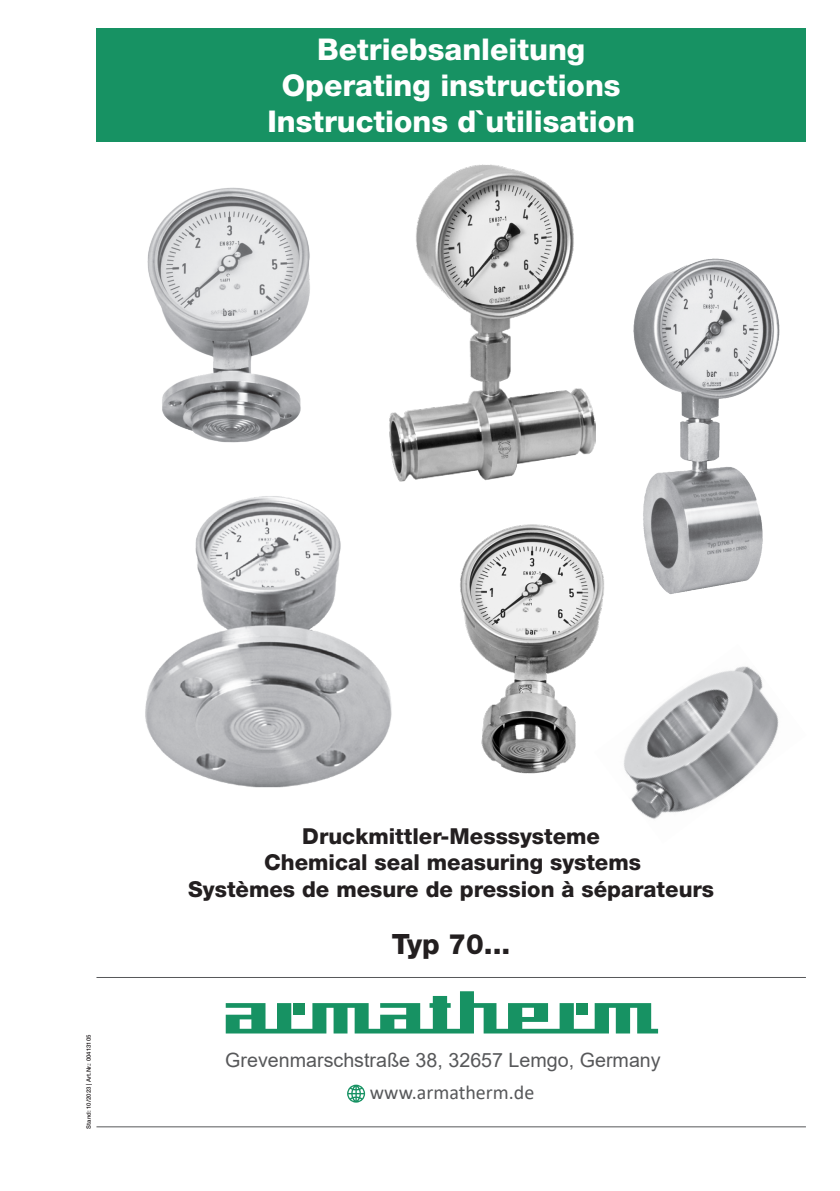
<style>
.page{position:relative;width:840px;height:1191px;background:#fff}
.page>*{position:absolute;margin:0;border:0;box-sizing:border-box;transform-origin:0 0}
.Betriebsanleitung_Headline{font:800 30px "Helvetica Neue LT Std";color:#fff}
.Titel_1{font:800 28px "Helvetica Neue LT Std";color:#231f20}
.Titel_1-2{font:800 22px "Helvetica Neue LT Std";color:#231f20}
.t1{font:20px "Calibri";color:#57585a}
.t2{font:19.6px "Arial";color:#57585a}
.t3{font:500 6px "Helvetica Neue LT Std";color:#231f20}
</style>
<div class="page">
<img style="left:633px;top:258px;width:147px;height:336px">
<img style="left:145px;top:496px;width:247px;height:292px">
<img style="left:147px;top:187px;width:163px;height:255px">
<img style="left:389px;top:164px;width:206px;height:318px">
<img style="left:460px;top:524px;width:144px;height:250px">
<img style="left:594px;top:644px;width:185px;height:175px">
<hr style="left:96px;top:1126px;width:709px;height:1px;background:#57585a">
<div style="left:96px;top:28px;width:709px;height:114px;background:#179263"></div>
<hr style="left:96px;top:977px;width:709px;height:1px;background:#57585a">
<svg style="left:347px;top:1084px;width:18px;height:18px"></svg>
<svg style="left:225px;top:991px;width:432px;height:42px"></svg>
<div style="left:293px;top:1003px;width:12px;height:11px;background:#18915f"></div>
<div style="left:575px;top:1003px;width:12px;height:11px;background:#18915f"></div>
<p class="Betriebsanleitung_Headline" style="left:317px;top:31px;width:269px">Betriebsanleitung</p>
<p class="Betriebsanleitung_Headline" style="left:281px;top:67px;width:340px">Operating instructions</p>
<p class="Betriebsanleitung_Headline" style="left:267px;top:103px;width:369px">Instructions d`utilisation</p>
<p class="t3" style="left:85px;top:1128px;width:95px;rotate:-90deg">Stand: 10/2023 | Art.Nr.: 00413105</p>
<p class="Titel_1-2" style="left:302px;top:823px;width:299px">Druckmittler-Messsysteme</p>
<p class="Titel_1-2" style="left:264px;top:849px;width:378px">Chemical seal measuring systems</p>
<p class="Titel_1-2" style="left:188px;top:875px;width:527px">Systèmes de mesure de pression à séparateurs</p>
<p class="Titel_1" style="left:392px;top:927px;width:120px">Typ 70...</p>
<p class="t2" style="left:225px;top:1046px;width:437px">Grevenmarschstraße 38, 32657 Lemgo, Germany</p>
<p class="t1" style="left:369px;top:1078px;width:166px">www.armatherm.de</p>
</div>
